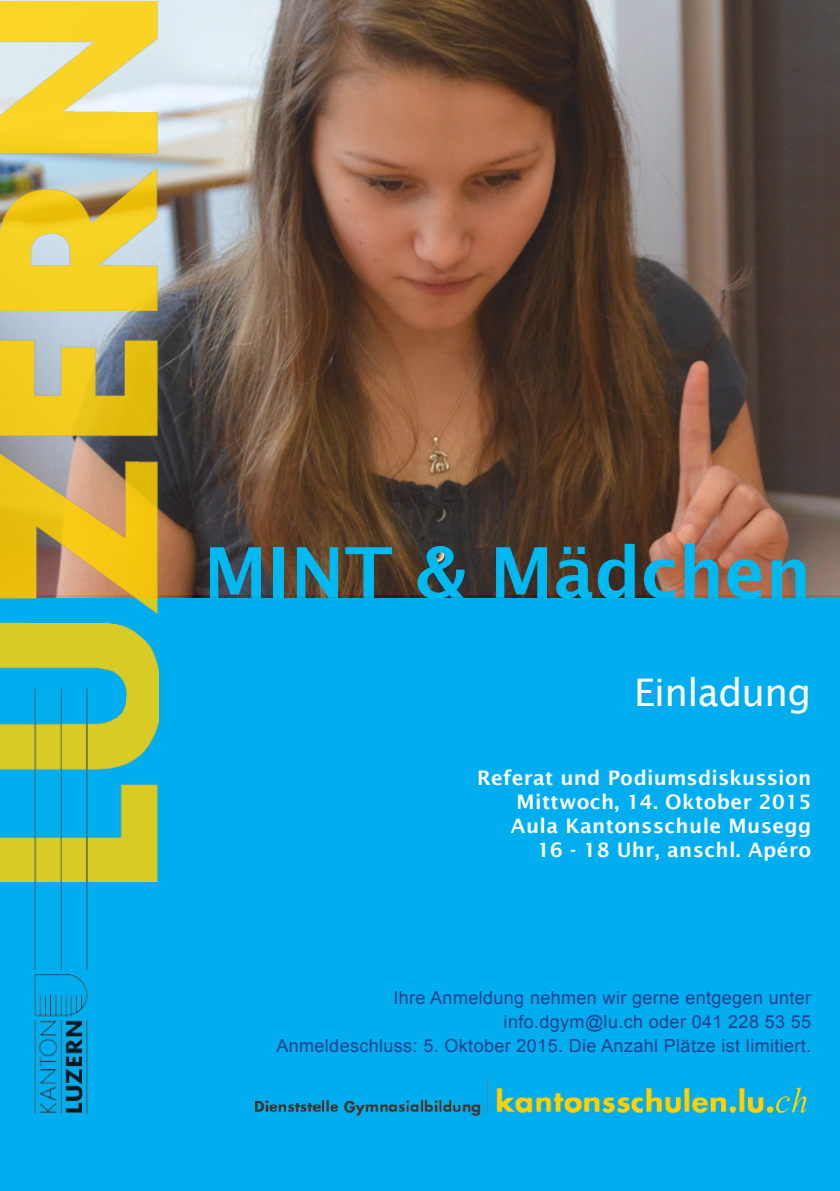
<style>
.page{position:relative;width:840px;height:1191px;background:#fff}
.page>*{position:absolute;margin:0;border:0;box-sizing:border-box;transform-origin:0 0}
.t1{font:600 70px "Lucida Sans";color:#00b9f1}
.t2{font:38px "Lucida Sans";letter-spacing:-.015em;color:#fff}
.t3{font:600 20px/24px "Lucida Sans";letter-spacing:.02em;color:#fff;text-align:right}
.t4{font:18px/24px "Arial";letter-spacing:.02em;color:#25408f;text-align:right}
</style>
<div class="page">
<div style="left:0;top:596px;width:839px;height:595px;background:#00aeef"></div>
<img style="left:0;top:0;width:839px;height:598px">
<img style="left:1px;top:2px;width:157px;height:1112px">
<img style="left:254px;top:1078px;width:553px;height:39px">
<h1 class="t1" style="left:203px;top:533px;width:609px">MINT &amp; Mädchen</h1>
<h2 class="t2" style="left:633px;top:670px;width:179px">Einladung</h2>
<p class="t3" style="left:477px;top:766px;width:335px">Referat und Podiumsdiskussion<br>Mittwoch, 14. Oktober 2015<br>Aula Kantonsschule Musegg<br>16 - 18 Uhr, anschl. Apéro</p>
<p class="t4" style="left:276px;top:985px;width:536px">Ihre Anmeldung nehmen wir gerne entgegen unter info.dgym@lu.ch oder 041 228 53 55<br>Anmeldeschluss: 5. Oktober 2015. Die Anzahl Plätze ist limitiert.</p>
</div>
